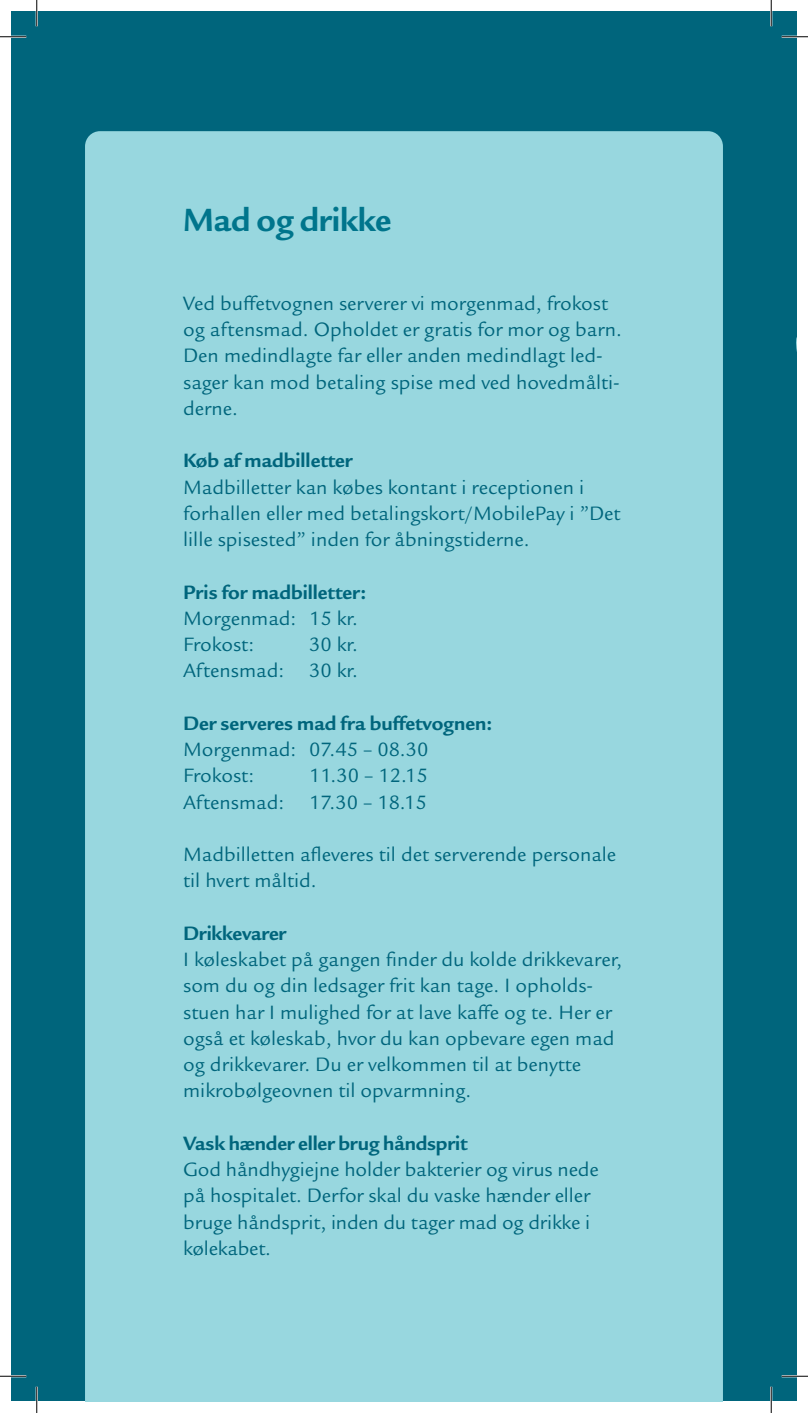
<style>
.page{position:relative;width:808px;height:1413px;background:#fff}
.page>*{position:absolute;margin:0;border:0;box-sizing:border-box;transform-origin:0 0}
.t1{font:700 35px "Legacy Sans ITC Std";letter-spacing:-.01em;color:#00758c}
.t2{font:21px/26.2px "Legacy Sans ITC Std";color:#00657c}
.t3{font:700 21px "Legacy Sans ITC Std";color:#00657c}
</style>
<div class="page">
<div style="left:12px;top:12px;width:784px;height:1389px;background:#00657c"></div>
<div style="left:85px;top:131px;width:638px;height:1270px;background:#98d7df"></div>
<hr style="left:0;top:36px;width:26px;height:2px;background:#fff">
<hr style="left:781px;top:36px;width:27px;height:2px;background:#fff">
<hr style="left:0;top:1375px;width:26px;height:2px;background:#fff">
<hr style="left:781px;top:1375px;width:27px;height:2px;background:#fff">
<hr style="left:36px;top:0;width:2px;height:26px;background:#fff">
<hr style="left:36px;top:1387px;width:2px;height:26px;background:#fff">
<hr style="left:770px;top:0;width:2px;height:26px;background:#fff">
<hr style="left:770px;top:1387px;width:2px;height:26px;background:#fff">
<svg style="left:0;top:36px;width:26px;height:1px"></svg>
<svg style="left:781px;top:36px;width:27px;height:1px"></svg>
<svg style="left:0;top:1376px;width:26px;height:1px"></svg>
<svg style="left:781px;top:1376px;width:27px;height:1px"></svg>
<svg style="left:36px;top:0;width:1px;height:26px"></svg>
<svg style="left:36px;top:1387px;width:1px;height:26px"></svg>
<svg style="left:771px;top:0;width:1px;height:26px"></svg>
<svg style="left:771px;top:1387px;width:1px;height:26px"></svg>
<h1 class="t1" style="left:183px;top:200px;width:210px">Mad og drikke</h1>
<p class="t2" style="left:183px;top:290px;width:440px">Ved buffetvognen serverer vi morgenmad, frokost og aftensmad. Opholdet er gratis for mor og barn.<br>Den medindlagte far eller anden medindlagt led&shy;sager kan mod betaling spise med ved hovedmålti&shy;derne.</p>
<p class="t3" style="left:183px;top:449px;width:171px">Køb af madbilletter</p>
<p class="t2" style="left:183px;top:474px;width:439px">Madbilletter kan købes kontant i receptionen i forhallen eller med betalingskort/MobilePay i ”Det lille spisested” inden for åbningstiderne.</p>
<p class="t3" style="left:183px;top:580px;width:185px">Pris for madbilletter:</p>
<p class="t2" style="left:183px;top:605px;width:176px">Morgenmad: 15 kr.<br>Frokost:</p>
<p class="t2" style="left:183px;top:631px;width:176px;text-align:right">30 kr.<br>Aftensmad: 30 kr.</p>
<p class="t3" style="left:183px;top:711px;width:311px">Der serveres mad fra buffetvognen:</p>
<p class="t2" style="left:183px;top:736px;width:247px">Morgenmad: 07.45 – 08.30<br>Frokost:</p>
<p class="t2" style="left:183px;top:763px;width:246px;text-align:right">11.30 – 12.15<br>Aftensmad: 17.30 – 18.15</p>
<p class="t2" style="left:183px;top:841px;width:434px">Madbilletten afleveres til det serverende personale til hvert måltid.</p>
<p class="t3" style="left:183px;top:921px;width:105px">Drikkevarer</p>
<p class="t2" style="left:183px;top:946px;width:440px">I køleskabet på gangen finder du kolde drikkevarer, som du og din ledsager frit kan tage. I opholds&shy;stuen har I mulighed for at lave kaffe og te. Her er også et køleskab, hvor du kan opbevare egen mad og drikkevarer. Du er velkommen til at benytte mikrobølgeovnen til opvarmning.</p>
<p class="t3" style="left:183px;top:1131px;width:286px">Vask hænder eller brug håndsprit</p>
<p class="t2" style="left:183px;top:1156px;width:417px">God håndhygiejne holder bakterier og virus nede på hospitalet. Derfor skal du vaske hænder eller bruge håndsprit, inden du tager mad og drikke i kølekabet.</p>
</div>
